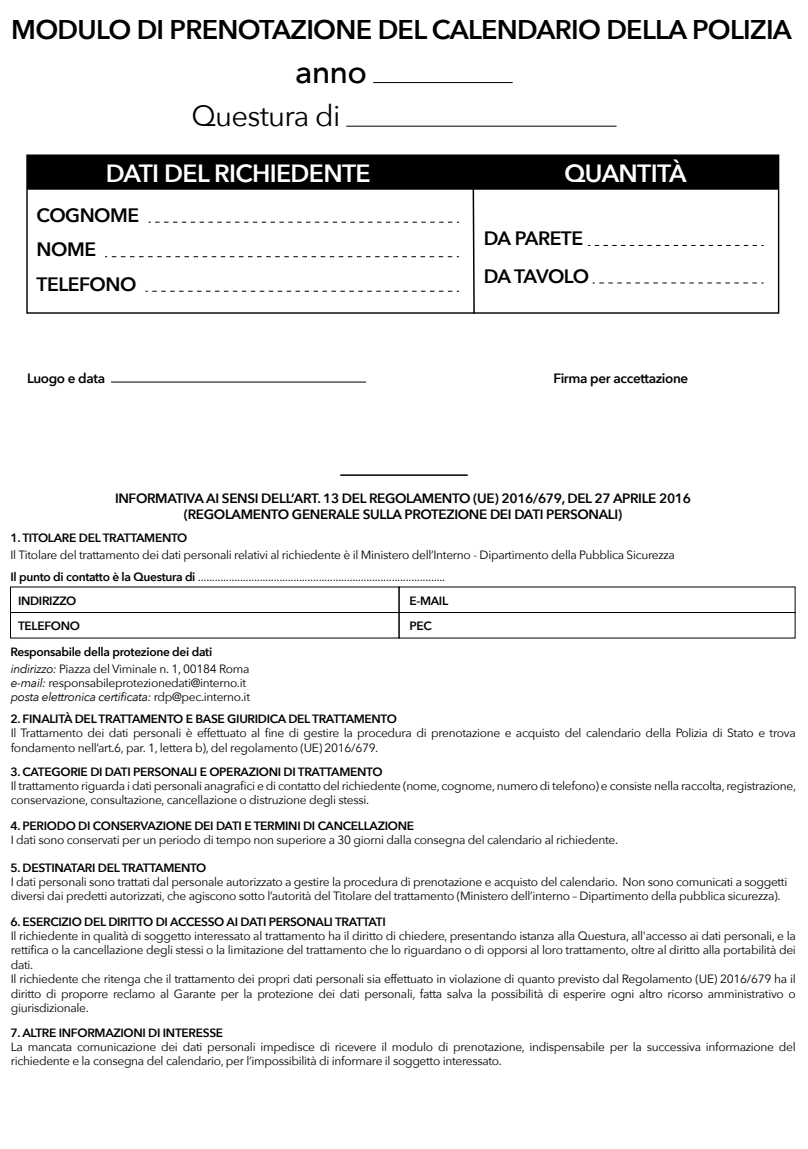
<style>
.page{position:relative;width:808px;height:1149px;background:#fff}
.page>*{position:absolute;margin:0;border:0;box-sizing:border-box;transform-origin:0 0}
.t1{font:500 32.1px "Avenir Next";color:#000}
.t2{font:29.25px "Avenir Next";letter-spacing:-.025em;color:#000}
.t3{font:600 27px "Avenir Next";letter-spacing:-.025em;color:#000}
.t4{font:600 24.9px "Avenir Next";letter-spacing:-.025em;color:#fff}
.t5{font:600 19.35px/34.3px "Avenir Next";letter-spacing:-.025em;color:#000}
.t6{font:600 19.35px/37.5px "Avenir Next";letter-spacing:-.045em;color:#000}
.t7{font:600 13.5px/16.2px "Avenir Next";letter-spacing:-.025em;color:#000;text-align:center}
.t8{font:12px/14.4px "Avenir Next";letter-spacing:-.025em;color:#000}
.t9{font:600 12px/25.5px "Avenir Next";letter-spacing:-.025em;color:#000}
.s1{font-weight:600}
.s2{font-style:italic}
</style>
<div class="page">
<hr style="left:373px;top:82px;width:140px;height:1px;background:#000">
<hr style="left:346px;top:126px;width:270px;height:1px;background:#000">
<div style="left:10px;top:612px;width:389px;height:26px;border:1px solid #000"></div>
<div style="left:399px;top:612px;width:396px;height:26px;border:1px solid #000"></div>
<hr style="left:111px;top:381px;width:255px;height:1px;background:#000">
<div style="left:27px;top:155px;width:751px;height:35px;background:#000;border:1px solid #000"></div>
<svg style="left:148px;top:222px;width:311px;height:1px"></svg>
<svg style="left:105px;top:256px;width:354px;height:1px"></svg>
<svg style="left:146px;top:291px;width:313px;height:1px"></svg>
<svg style="left:472px;top:188px;width:4px;height:126px"></svg>
<svg style="left:588px;top:245px;width:176px;height:1px"></svg>
<svg style="left:592px;top:282px;width:172px;height:1px"></svg>
<hr style="left:340px;top:474px;width:128px;height:1px;background:#000">
<h3 class="t3" style="left:11px;top:7px;width:782px">MODULO DI PRENOTAZIONE DEL CALENDARIO DELLA POLIZIA</h3>
<h1 class="t1" style="left:295px;top:44px;width:73px">anno</h1>
<h2 class="t2" style="left:191px;top:91px;width:151px">Questura di</h2>
<h3 class="t4" style="left:106px;top:152px;width:267px">DATI DEL RICHIEDENTE</h3>
<h3 class="t4" style="left:564px;top:152px;width:124px">QUANTITÀ</h3>
<h3 class="t5" style="left:37px;top:197px;width:104px">COGNOME<br>NOME<br>TELEFONO</h3>
<h3 class="t6" style="left:484px;top:219px;width:107px">DA PARETE<br>DA TAVOLO</h3>
<p class="t7" style="left:27px;top:370px;width:80px">Luogo e data</p>
<p class="t7" style="left:554px;top:370px;width:136px">Firma per accettazione</p>
<p class="t7" style="left:115px;top:489px;width:578px">INFORMATIVA AI SENSI DELL’ART. 13 DEL REGOLAMENTO (UE) 2016/679, DEL 27 APRILE 2016 (REGOLAMENTO GENERALE SULLA PROTEZIONE DEI DATI PERSONALI)</p>
<p class="t9" style="left:10px;top:524px;width:178px">1. TITOLARE DEL TRATTAMENTO</p>
<p class="t8" style="left:10px;top:546px;width:666px">Il Titolare del trattamento dei dati personali relativi al richiedente è il Ministero dell’Interno - Dipartimento della Pubblica Sicurezza</p>
<p class="t9" style="left:18px;top:587px;width:64px">INDIRIZZO<br>TELEFONO</p>
<p class="t9" style="left:410px;top:587px;width:40px">E-MAIL<br>PEC</p>
<p class="t8" style="left:10px;top:569px;width:436px"><span class="s1">Il punto di contatto è la Questura di</span> ........................................................................................</p>
<p class="t9" style="left:10px;top:638px;width:203px">Responsabile della protezione dei dati</p>
<p class="t8" style="left:11px;top:660px;width:241px"><span class="s2">indirizzo:</span> Piazza del Viminale n. 1, 00184 Roma <span class="s2">e-mail:</span> responsabileprotezionedati@interno.it <span class="s2">posta elettronica certificata:</span> rdp@pec.interno.it</p>
<p class="t9" style="left:10px;top:705px;width:388px">2. FINALITÀ DEL TRATTAMENTO E BASE GIURIDICA DEL TRATTAMENTO</p>
<p class="t8" style="left:11px;top:725px;width:787px">Il Trattamento dei dati personali è effettuato al fine di gestire la procedura di prenotazione e acquisto del calendario della Polizia di Stato e trova fondamento nell’art.6, par. 1, lettera b), del regolamento (UE) 2016/679.</p>
<p class="t9" style="left:10px;top:758px;width:374px">3. CATEGORIE DI DATI PERSONALI E OPERAZIONI DI TRATTAMENTO</p>
<p class="t8" style="left:11px;top:777px;width:787px">Il trattamento riguarda i dati personali anagrafici e di contatto del richiedente (nome, cognome, numero di telefono) e consiste nella raccolta, registrazione, conservazione, consultazione, cancellazione o distruzione degli stessi.</p>
<p class="t9" style="left:10px;top:812px;width:405px">4. PERIODO DI CONSERVAZIONE DEI DATI E TERMINI DI CANCELLAZIONE</p>
<p class="t8" style="left:11px;top:831px;width:609px">I dati sono conservati per un periodo di tempo non superiore a 30 giorni dalla consegna del calendario al richiedente.</p>
<p class="t9" style="left:10px;top:854px;width:197px">5. DESTINATARI DEL TRATTAMENTO</p>
<p class="t8" style="left:11px;top:873px;width:778px">I dati personali sono trattati dal personale autorizzato a gestire la procedura di prenotazione e acquisto del calendario. Non sono comunicati a soggetti diversi dai predetti autorizzati, che agiscono sotto l’autorità del Titolare del trattamento (Ministero dell’interno – Dipartimento della pubblica sicurezza).</p>
<p class="t9" style="left:10px;top:908px;width:377px">6. ESERCIZIO DEL DIRITTO DI ACCESSO AI DATI PERSONALI TRATTATI</p>
<p class="t8" style="left:11px;top:927px;width:787px">Il richiedente in qualità di soggetto interessato al trattamento ha il diritto di chiedere, presentando istanza alla Questura, all'accesso ai dati personali, e la rettifica o la cancellazione degli stessi o la limitazione del trattamento che lo riguardano o di opporsi al loro trattamento, oltre al diritto alla portabilità dei dati.<br>Il richiedente che ritenga che il trattamento dei propri dati personali sia effettuato in violazione di quanto previsto dal Regolamento (UE) 2016/679 ha il diritto di proporre reclamo al Garante per la protezione dei dati personali, fatta salva la possibilità di esperire ogni altro ricorso amministrativo o giurisdizionale.</p>
<p class="t9" style="left:10px;top:1019px;width:214px">7. ALTRE INFORMAZIONI DI INTERESSE</p>
<p class="t8" style="left:11px;top:1038px;width:787px">La mancata comunicazione dei dati personali impedisce di ricevere il modulo di prenotazione, indispensabile per la successiva informazione del richiedente e la consegna del calendario, per l’impossibilità di informare il soggetto interessato.</p>
</div>
